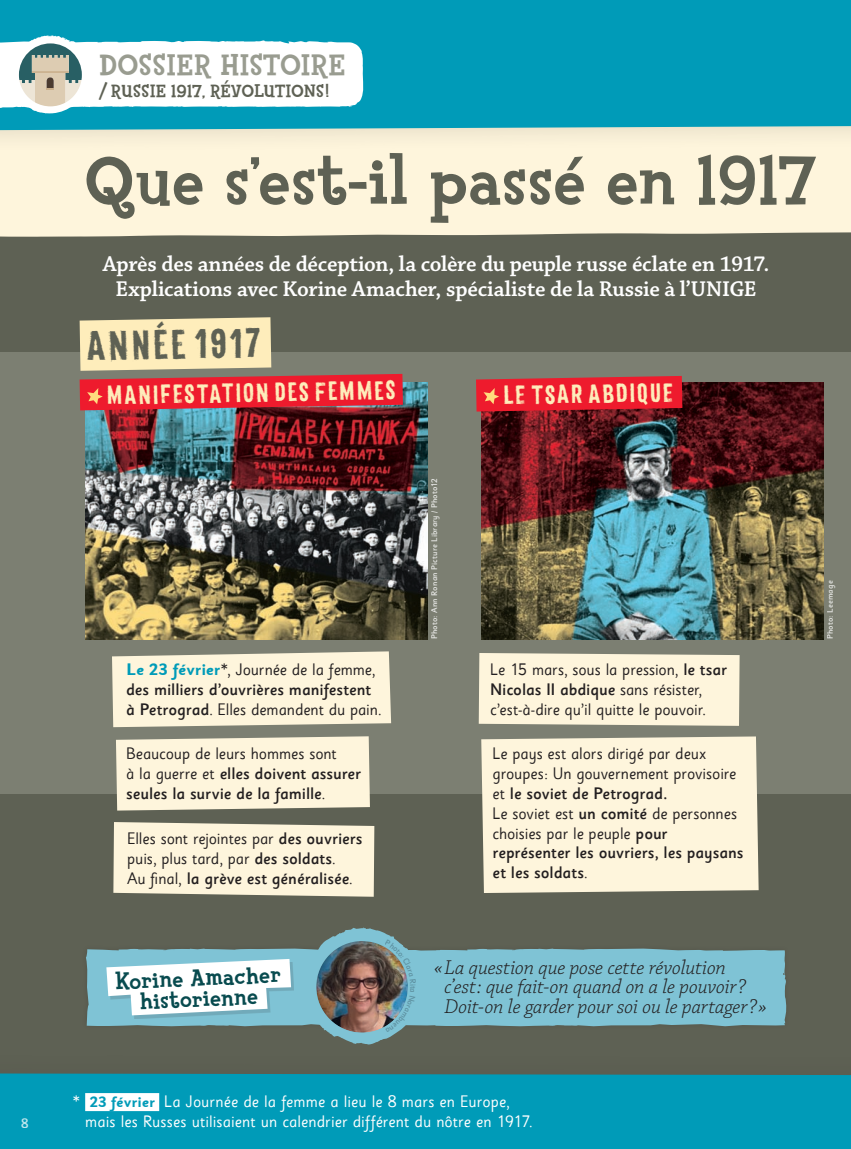
<style>
.page{position:relative;width:851px;height:1149px;background:#fff}
.page>*{position:absolute;margin:0;border:0;box-sizing:border-box;transform-origin:0 0}
.Titre_rubrique{font:800 70.5px "Fink";letter-spacing:.02em;color:#5e6154}
.Titre_paragraphe{font:39.9px "Canvas 3 D Sans";color:#5e6154}
.Titre_rubrique-2{font:800 30px "Fink";letter-spacing:.03em;color:#999c90}
.Titre_paragraphe-2{font:25.5px "Canvas 3 D Sans";color:#feedbb}
.t1{font:800 24px/21px "Fink";color:#084b4f;text-align:center}
.Chapo{font:600 22.5px/25.5px "Chaparral Pro";letter-spacing:-.01em;color:#fff;text-align:center}
.Txt_courant{font:italic 300 21px/19.5px "Chaparral Pro";letter-spacing:-.005em;color:#231f20}
.Titre_rubrique-3{font:800 18px "Fink";letter-spacing:.02em;color:#5e6154}
.Légende{font:16.5px/19.8px "Sassoon Sans";letter-spacing:-.01em;color:#231f20}
.Légende-2{font:500 16.5px/19.8px "Sassoon Sans";letter-spacing:-.01em;color:#231f20}
.Titre_paragraphe-3{font:16.5px/19.8px "Sassoon Sans";color:#fff}
.t2{font:500 13.5px "Sassoon Sans";color:#fff}
.t3{font:500 8.25px "Sassoon Sans";letter-spacing:.02em;color:#fff}
.s1{font-weight:700;color:#009bb8}
.s2{font-weight:400}
.s3{font-weight:500}
.s4{font-weight:700;font-size:15px;color:#009bb8}
</style>
<div class="page">
<div style="left:0;top:0;width:850px;height:1148px;background:#5e6154"></div>
<div style="left:0;top:351px;width:850px;height:442px;background:#7c7f72"></div>
<div style="left:0;top:153px;width:850px;height:84px;background:#fef5dc"></div>
<div style="left:0;top:0;width:850px;height:153px;background:#f9f0d8"></div>
<div style="left:0;top:0;width:850px;height:130px;background:#009bb8"></div>
<div style="left:0;top:1073px;width:850px;height:75px;background:#009bb8"></div>
<div style="left:85px;top:1092px;width:74px;height:18px;background:#fff"></div>
<div style="left:81px;top:943px;width:709px;height:87px;background:#231f20;opacity:.15"></div>
<div style="left:86px;top:948px;width:700px;height:77px;background:#7fc3d5"></div>
<div style="left:109px;top:961px;width:185px;height:57px;background:#231f20;opacity:.15"></div>
<svg style="left:106px;top:958px;width:185px;height:57px;background:#dfeff3"></svg>
<img style="left:481px;top:382px;width:342px;height:257px">
<img style="left:85px;top:383px;width:342px;height:256px">
<svg style="left:0;top:34px;width:365px;height:79px;background:#c8e3e7"></svg>
<svg style="left:112px;top:651px;width:279px;height:76px;background:#f5edd4"></svg>
<div style="left:478px;top:653px;width:261px;height:72px;background:#fef5dc"></div>
<div style="left:116px;top:736px;width:254px;height:74px;background:#fef5dc"></div>
<div style="left:481px;top:736px;width:277px;height:156px;background:#fef5dc"></div>
<div style="left:113px;top:822px;width:261px;height:74px;background:#fef5dc"></div>
<svg style="left:80px;top:317px;width:323px;height:93px"></svg>
<svg style="left:476px;top:376px;width:206px;height:35px;background:#e32230"></svg>
<img style="left:304px;top:927px;width:117px;height:117px">
<p class="t2" style="left:21px;top:1114px;width:9px">8</p>
<p class="Titre_rubrique-2" style="left:99px;top:47px;width:247px">DOSSIER HISTOIRE</p>
<p class="Titre_rubrique-3" style="left:98px;top:80px;width:232px">/ RUSSIE 1917, RÉVOLUTIONS!</p>
<p class="Titre_rubrique" style="left:85px;top:137px;width:733px">Que s’est-il passé en 1917</p>
<p class="Chapo" style="left:103px;top:252px;width:665px">Après des années de déception, la colère du peuple russe éclate en 1917.<br>Explications avec Korine Amacher, spécialiste de la Russie à l’UNIGE</p>
<p class="Titre_paragraphe" style="left:86px;top:321px;width:179px;rotate:-1deg">Ann ée 1917</p>
<p class="Titre_paragraphe-2" style="left:107px;top:379px;width:292px;rotate:-1deg">MANIFESTATION des femm es</p>
<p class="Titre_paragraphe-2" style="left:503px;top:379px;width:174px;rotate:-1deg">LE TSAR ABDIQUE</p>
<p class="Légende-2" style="left:126px;top:659px;width:257px"><span class="s1">Le 23 février</span><span class="s2">*, Journée de la femme, </span>des milliers d’ouvrières manifestent à Petrograd<span class="s2">. Elles demandent du pain.</span></p>
<p class="Légende-2" style="left:126px;top:744px;width:236px"><span class="s2">Beaucoup de leurs hommes sont<br>à la guerre et</span> elles doivent assurer seules la survie de la famille<span class="s2">.</span></p>
<p class="Légende" style="left:127px;top:828px;width:237px">Elles sont rejointes par <span class="s3">des ouvriers </span>puis, plus tard, par <span class="s3">des soldats</span>.<br>Au final, <span class="s3">la grève est généralisée</span>.</p>
<p class="t3" style="left:429px;top:639px;width:162px;rotate:-90deg">Photo : Ann Ronan Picture Library / Photo12</p>
<p class="Légende" style="left:490px;top:660px;width:238px">Le 15 mars, sous la pression, <span class="s3">le tsar<br>Nicolas II abdique</span> sans résister, c’est-à-dire qu’il quitte le pouvoir.</p>
<p class="Légende" style="left:492px;top:744px;width:253px">Le pays est alors dirigé par deux groupes: Un gouvernement provisoire et <span class="s3">le soviet de Petrograd.<br></span>Le soviet est <span class="s3">un comité</span> de personnes choisies par le peuple <span class="s3">pour représenter les ouvriers, les paysans et les soldats</span>.</p>
<p class="t1" style="left:115px;top:970px;width:167px;rotate:-2deg">Korine Amacher historienne</p>
<p class="Txt_courant" style="left:444px;top:958px;width:324px;text-indent:-10px">« La question que pose cette révolution<br>c’est : que fait-on quand on a le pouvoir ?<br>Doit-on le garder pour soi ou le partager ? »</p>
<p class="t3" style="left:825px;top:639px;width:60px;rotate:-90deg">Photo : Leemage</p>
<p class="Titre_paragraphe-3" style="left:85px;top:1091px;width:449px;text-indent:-12px">* <span class="s4">23 février</span> La Journée de la femme a lieu le 8 mars en Europe, mais les Russes utilisaient un calendrier différent du nôtre en 1917.</p>
</div>
